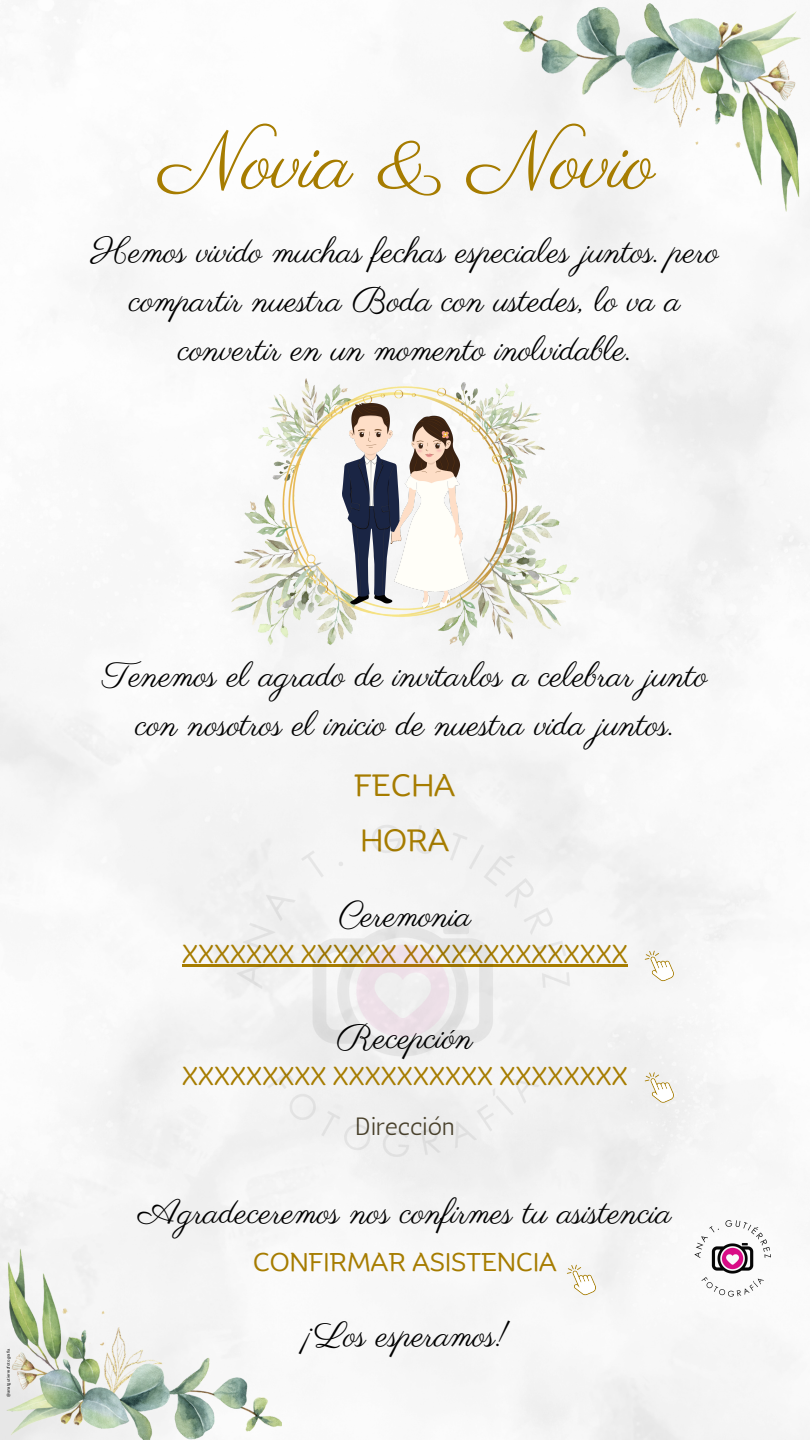
<style>
.page{position:relative;width:810px;height:1440px;background:#fff}
.page>*{position:absolute;margin:0;border:0;box-sizing:border-box;transform-origin:0 0}
.t1{font:81.8px "Parisienne";color:#a67c00}
.t2{font:35px/48.8px "Parisienne";color:#000;text-align:center}
.t3{font:30px "Binate Display";color:#a67c00}
.t4{font:25px "Binate Display";color:#a67c00}
.t5{font:25px "Antic";color:#4a422d}
.t6{font:4px "Canva Sans";color:#000}
</style>
<div class="page">
<img style="left:0;top:0;width:810px;height:1440px">
<img style="left:503px;top:3px;width:305px;height:215px">
<img style="left:0;top:1244px;width:282px;height:196px">
<svg style="left:645px;top:951px;width:30px;height:30px"></svg>
<img style="left:232px;top:378px;width:347px;height:268px">
<img style="left:342px;top:404px;width:127px;height:204px">
<svg style="left:567px;top:1265px;width:30px;height:30px"></svg>
<svg style="left:645px;top:1072px;width:30px;height:31px"></svg>
<img style="left:693px;top:1219px;width:79px;height:79px">
<hr style="left:182px;top:964px;width:446px;height:2px;background:#a67c00">
<img style="left:227px;top:815px;width:351px;height:352px">
<p class="t1" style="left:160px;top:113px;width:497px">Novia &amp; Novio</p>
<h3 class="t2" style="left:91px;top:230px;width:629px">Hemos vivido muchas fechas especiales juntos. pero compartir nuestra Boda con ustedes, lo va a convertir en un momento inolvidable.</h3>
<p class="t6" style="left:5px;top:1397px;width:50px;rotate:-90deg">@anatgutierrezfotografia</p>
<p class="t2" style="left:102px;top:653px;width:607px">Tenemos el agrado de invitarlos a celebrar junto con nosotros el inicio de nuestra vida juntos.</p>
<h2 class="t3" style="left:354px;top:757px;width:103px">FECHA</h2>
<h2 class="t3" style="left:360px;top:812px;width:91px">HORA</h2>
<p class="t2" style="left:339px;top:893px;width:134px">Ceremonia</p>
<h3 class="t4" style="left:182px;top:930px;width:447px">XXXXXXX XXXXXX XXXXXXXXXXXXXX</h3>
<p class="t2" style="left:337px;top:1015px;width:138px">Recepción</p>
<h5 class="t4" style="left:182px;top:1052px;width:447px">XXXXXXXXX XXXXXXXXXX XXXXXXXX</h5>
<h2 class="t5" style="left:355px;top:1111px;width:101px">Dirección</h2>
<h4 class="t2" style="left:138px;top:1190px;width:535px">Agradeceremos nos confirmes tu asistencia</h4>
<p class="t4" style="left:253px;top:1238px;width:305px">CONFIRMAR ASISTENCIA</p>
<h4 class="t2" style="left:302px;top:1313px;width:208px">¡Los esperamos!</h4>
</div>
